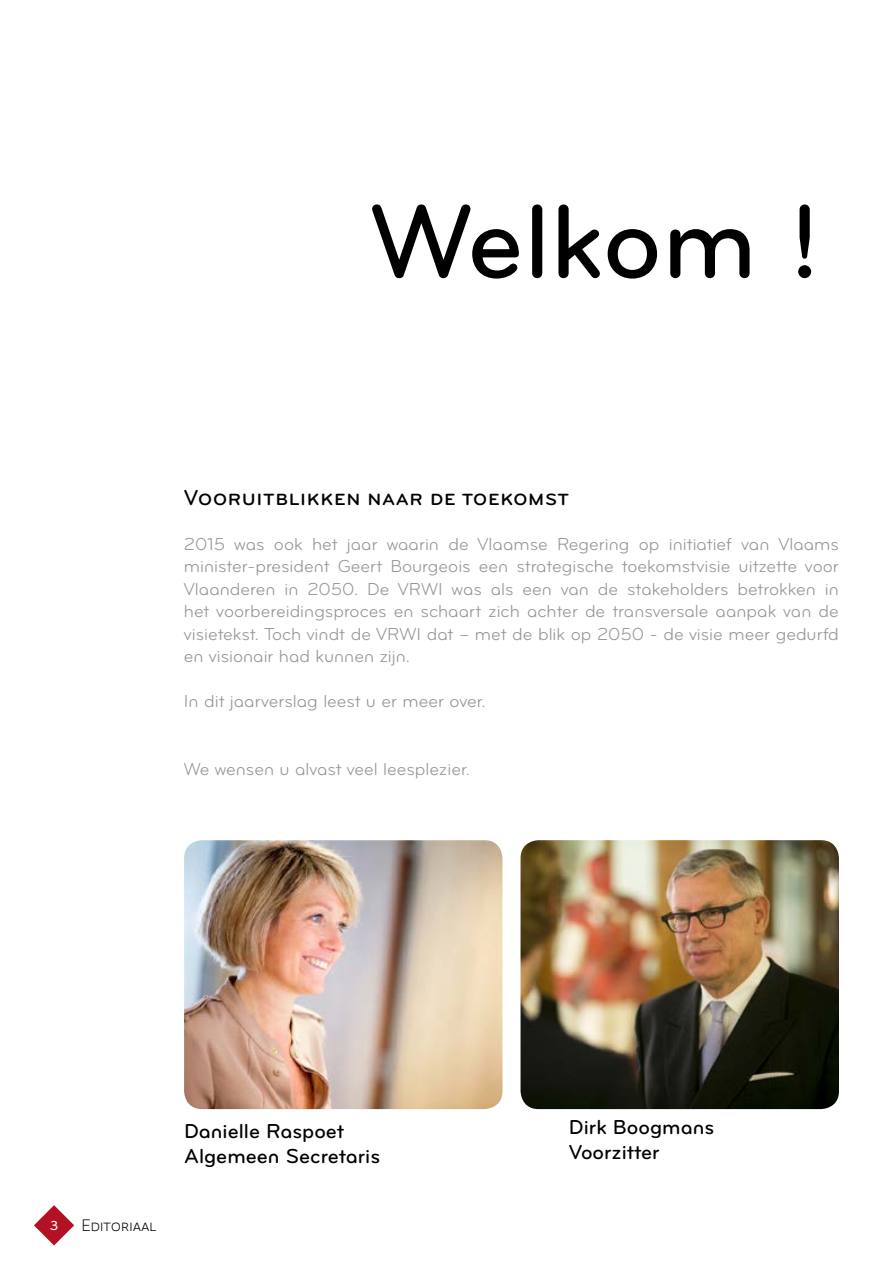
<style>
.page{position:relative;width:893px;height:1263px;background:#fff}
.page>*{position:absolute;margin:0;border:0;box-sizing:border-box;transform-origin:0 0}
.t1{font:108px "Bryant Pro Medium Alternate";color:#000}
.t2{font:22.5px "Bryant Pro Medium Alternate";color:#000}
.t3{font:21px/25.2px "Bryant Pro Medium Alternate";color:#000}
.t4{font:18px/22.5px "Bryant Pro Regular Alternate";color:#939598;text-align:justify}
.t5{font:300 16.5px "Gloriola Std";color:#000}
.t6{font:13.5px "Bryant Pro Medium Alternate";color:#fff}
</style>
<div class="page">
<svg style="left:34px;top:1205px;width:40px;height:40px"></svg>
<img style="left:184px;top:840px;width:318px;height:269px">
<img style="left:520px;top:840px;width:319px;height:269px">
<h1 class="t1" style="left:368px;top:175px;width:454px">Welkom !</h1>
<p class="t2" style="left:184px;top:483px;width:387px">Vooruitblikken naar de toekomst</p>
<p class="t4" style="left:184px;top:532px;width:656px">2015 was ook het jaar waarin de Vlaamse Regering op initiatief van Vlaams minister-president Geert Bourgeois een strategische toekomstvisie uitzette voor Vlaanderen in 2050. De VRWI was als een van de stakeholders betrokken in het voorbereidingsproces en schaart zich achter de transversale aanpak van de visietekst. Toch vindt de VRWI dat – met de blik op 2050 - de visie meer gedurfd en visionair had kunnen zijn.</p>
<p class="t4" style="left:184px;top:690px;width:303px">In dit jaarverslag leest u er meer over.</p>
<p class="t4" style="left:184px;top:757px;width:287px">We wensen u alvast veel leesplezier.</p>
<p class="t6" style="left:50px;top:1217px;width:10px">3</p>
<p class="t5" style="left:82px;top:1214px;width:77px">Editoriaal</p>
<p class="t3" style="left:184px;top:1118px;width:197px">Danielle Raspoet<br>Algemeen Secretaris</p>
<p class="t3" style="left:569px;top:1114px;width:147px">Dirk Boogmans<br>Voorzitter</p>
</div>
